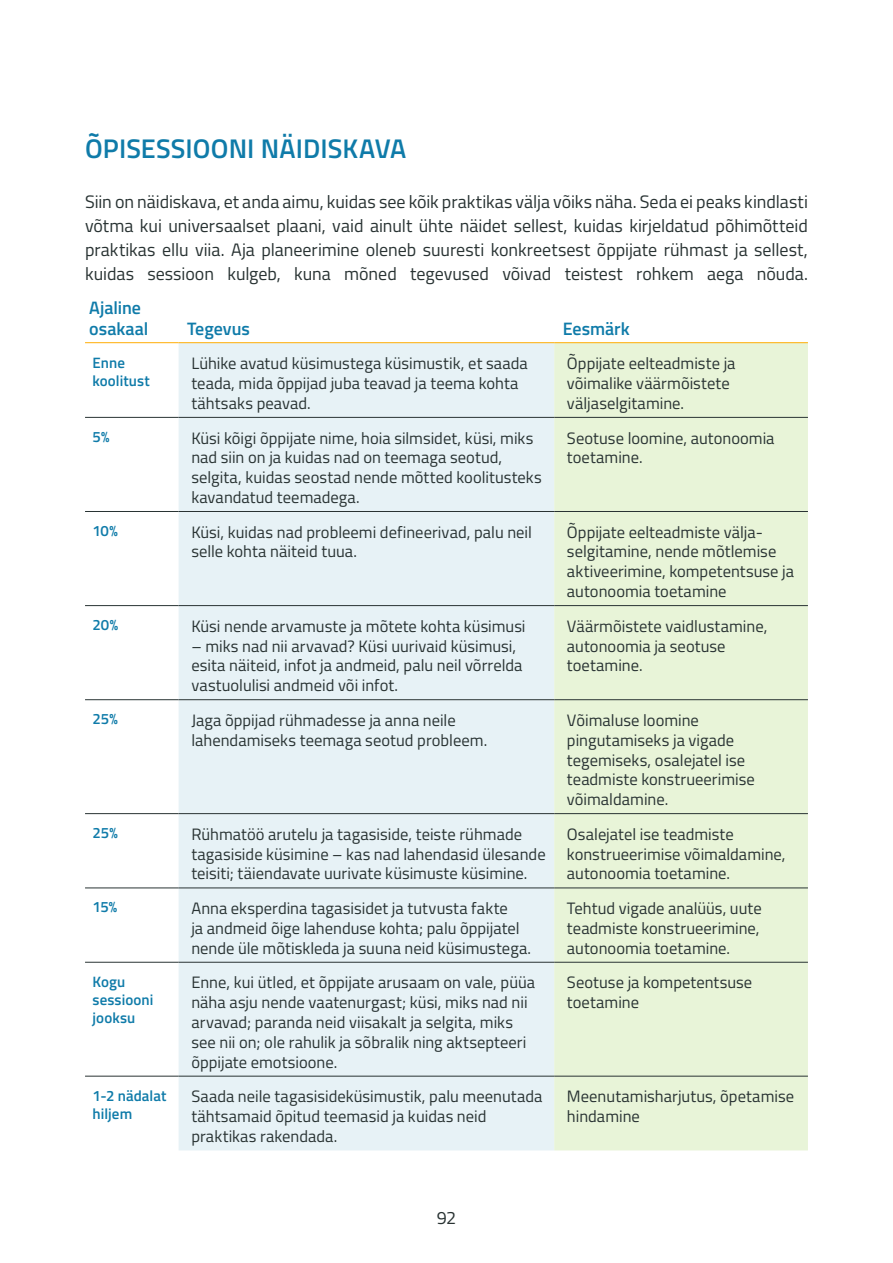
<style>
.page{position:relative;width:893px;height:1263px;background:#fff}
.page>*{position:absolute;margin:0;border:0;box-sizing:border-box;transform-origin:0 0}
.t1{font:600 27px "Titillium Web";letter-spacing:.005em;color:#0f7ba9}
.t2{font:18px/24px "Titillium Web";letter-spacing:-.005em;color:#293333;text-align:justify}
.t3{font:600 18px/21.6px "Titillium Web";color:#0f7ba9}
.t4{font:16.5px/19.8px "Titillium Web";color:#293333}
.t5{font:600 15px/18px "Titillium Web";letter-spacing:.005em;color:#0f7ba9}
</style>
<div class="page">
<div style="left:179px;top:343px;width:375px;height:807px;background:#e7f2f6"></div>
<div style="left:554px;top:343px;width:254px;height:807px;background:#e8f4d8"></div>
<hr style="left:85px;top:342px;width:94px;height:1px;background:#ffad05">
<hr style="left:179px;top:342px;width:375px;height:1px;background:#ffad05">
<hr style="left:554px;top:342px;width:254px;height:1px;background:#ffad05">
<hr style="left:85px;top:417px;width:94px;height:1px;background:#293333">
<hr style="left:179px;top:417px;width:375px;height:1px;background:#293333">
<hr style="left:554px;top:417px;width:254px;height:1px;background:#293333">
<hr style="left:85px;top:511px;width:94px;height:1px;background:#293333">
<hr style="left:179px;top:511px;width:375px;height:1px;background:#293333">
<hr style="left:554px;top:511px;width:254px;height:1px;background:#293333">
<hr style="left:85px;top:605px;width:94px;height:1px;background:#293333">
<hr style="left:179px;top:605px;width:375px;height:1px;background:#293333">
<hr style="left:554px;top:605px;width:254px;height:1px;background:#293333">
<hr style="left:85px;top:699px;width:94px;height:1px;background:#293333">
<hr style="left:179px;top:699px;width:375px;height:1px;background:#293333">
<hr style="left:554px;top:699px;width:254px;height:1px;background:#293333">
<hr style="left:85px;top:813px;width:94px;height:1px;background:#293333">
<hr style="left:179px;top:813px;width:375px;height:1px;background:#293333">
<hr style="left:554px;top:813px;width:254px;height:1px;background:#293333">
<hr style="left:85px;top:888px;width:94px;height:1px;background:#293333">
<hr style="left:179px;top:888px;width:375px;height:1px;background:#293333">
<hr style="left:554px;top:888px;width:254px;height:1px;background:#293333">
<hr style="left:85px;top:962px;width:94px;height:1px;background:#293333">
<hr style="left:179px;top:962px;width:375px;height:1px;background:#293333">
<hr style="left:554px;top:962px;width:254px;height:1px;background:#293333">
<hr style="left:85px;top:1076px;width:94px;height:1px;background:#293333">
<hr style="left:179px;top:1076px;width:375px;height:1px;background:#293333">
<hr style="left:554px;top:1076px;width:254px;height:1px;background:#293333">
<h1 class="t1" style="left:85px;top:128px;width:323px">ÕPISESSIOONI NÄIDISKAVA</h1>
<p class="t2" style="left:85px;top:188px;width:724px">Siin on näidiskava, et anda aimu, kuidas see kõik praktikas välja võiks näha. Seda ei peaks kindlasti võtma kui universaalset plaani, vaid ainult ühte näidet sellest, kuidas kirjeldatud põhimõtteid praktikas ellu viia. Aja planeerimine oleneb suuresti konkreetsest õppijate rühmast ja sellest, kuidas sessioon kulgeb, kuna mõned tegevused võivad teistest rohkem aega nõuda.</p>
<p class="t3" style="left:89px;top:296px;width:60px">Ajaline osakaal</p>
<p class="t3" style="left:187px;top:317px;width:64px">Tegevus</p>
<p class="t3" style="left:563px;top:317px;width:68px">Eesmärk</p>
<p class="t5" style="left:93px;top:353px;width:59px">Enne koolitust</p>
<p class="t4" style="left:191px;top:353px;width:338px">Lühike avatud küsimustega küsimustik, et saada teada, mida õppijad juba teavad ja teema kohta tähtsaks peavad.</p>
<p class="t4" style="left:567px;top:353px;width:170px">Õppijate eelteadmiste ja võimalike väärmõistete väljaselgitamine.</p>
<p class="t5" style="left:93px;top:427px;width:18px">5%</p>
<p class="t4" style="left:191px;top:427px;width:352px">Küsi kõigi õppijate nime, hoia silmsidet, küsi, miks nad siin on ja kuidas nad on teemaga seotud, selgita, kuidas seostad nende mõtted koolitusteks kavandatud teemadega.</p>
<p class="t4" style="left:567px;top:427px;width:209px">Seotuse loomine, autonoomia toetamine.</p>
<p class="t5" style="left:93px;top:521px;width:27px">10%</p>
<p class="t4" style="left:191px;top:521px;width:342px">Küsi, kuidas nad probleemi defineerivad, palu neil selle kohta näiteid tuua.</p>
<p class="t4" style="left:567px;top:521px;width:228px">Õppijate eelteadmiste välja&shy;selgitamine, nende mõtlemise aktiveerimine, kompetentsuse ja autonoomia toetamine</p>
<p class="t5" style="left:93px;top:615px;width:27px">20%</p>
<p class="t4" style="left:191px;top:615px;width:336px">Küsi nende arvamuste ja mõtete kohta küsimusi</p>
<p class="t4" style="left:191px;top:635px;width:333px">– miks nad nii arvavad? Küsi uurivaid küsimusi, esita näiteid, infot ja andmeid, palu neil võrrelda vastuolulisi andmeid või infot.</p>
<p class="t4" style="left:567px;top:615px;width:202px">Väärmõistete vaidlustamine, autonoomia ja seotuse toetamine.</p>
<p class="t5" style="left:93px;top:709px;width:27px">25%</p>
<p class="t4" style="left:191px;top:709px;width:297px">Jaga õppijad rühmadesse ja anna neile lahendamiseks teemaga seotud probleem.</p>
<p class="t4" style="left:567px;top:709px;width:189px">Võimaluse loomine pingutamiseks ja vigade tegemiseks, osalejatel ise teadmiste konstrueerimise võimaldamine.</p>
<p class="t5" style="left:93px;top:823px;width:27px">25%</p>
<p class="t4" style="left:191px;top:823px;width:356px">Rühmatöö arutelu ja tagasiside, teiste rühmade tagasiside küsimine – kas nad lahendasid ülesande teisiti; täiendavate uurivate küsimuste küsimine.</p>
<p class="t4" style="left:567px;top:823px;width:220px">Osalejatel ise teadmiste konstrueerimise võimaldamine, autonoomia toetamine.</p>
<p class="t5" style="left:93px;top:897px;width:26px">15%</p>
<p class="t4" style="left:191px;top:898px;width:341px">Anna eksperdina tagasisidet ja tutvusta fakte<br>ja andmeid õige lahenduse kohta; palu õppijatel nende üle mõtiskleda ja suuna neid küsimustega.</p>
<p class="t4" style="left:567px;top:898px;width:196px">Tehtud vigade analüüs, uute teadmiste konstrueerimine, autonoomia toetamine.</p>
<p class="t5" style="left:93px;top:972px;width:62px">Kogu sessiooni jooksu</p>
<p class="t4" style="left:191px;top:972px;width:345px">Enne, kui ütled, et õppijate arusaam on vale, püüa näha asju nende vaatenurgast; küsi, miks nad nii arvavad; paranda neid viisakalt ja selgita, miks see nii on; ole rahulik ja sõbralik ning aktsepteeri õppijate emotsioone.</p>
<p class="t4" style="left:567px;top:972px;width:187px">Seotuse ja kompetentsuse toetamine</p>
<p class="t5" style="left:93px;top:1086px;width:75px">1-2 nädalat hiljem</p>
<p class="t4" style="left:191px;top:1086px;width:352px">Saada neile tagasisideküsimustik, palu meenutada tähtsamaid õpitud teemasid ja kuidas neid praktikas rakendada.</p>
<p class="t4" style="left:567px;top:1086px;width:229px">Meenutamisharjutus, õpetamise hindamine</p>
<p class="t2" style="left:437px;top:1205px;width:21px">92</p>
</div>
